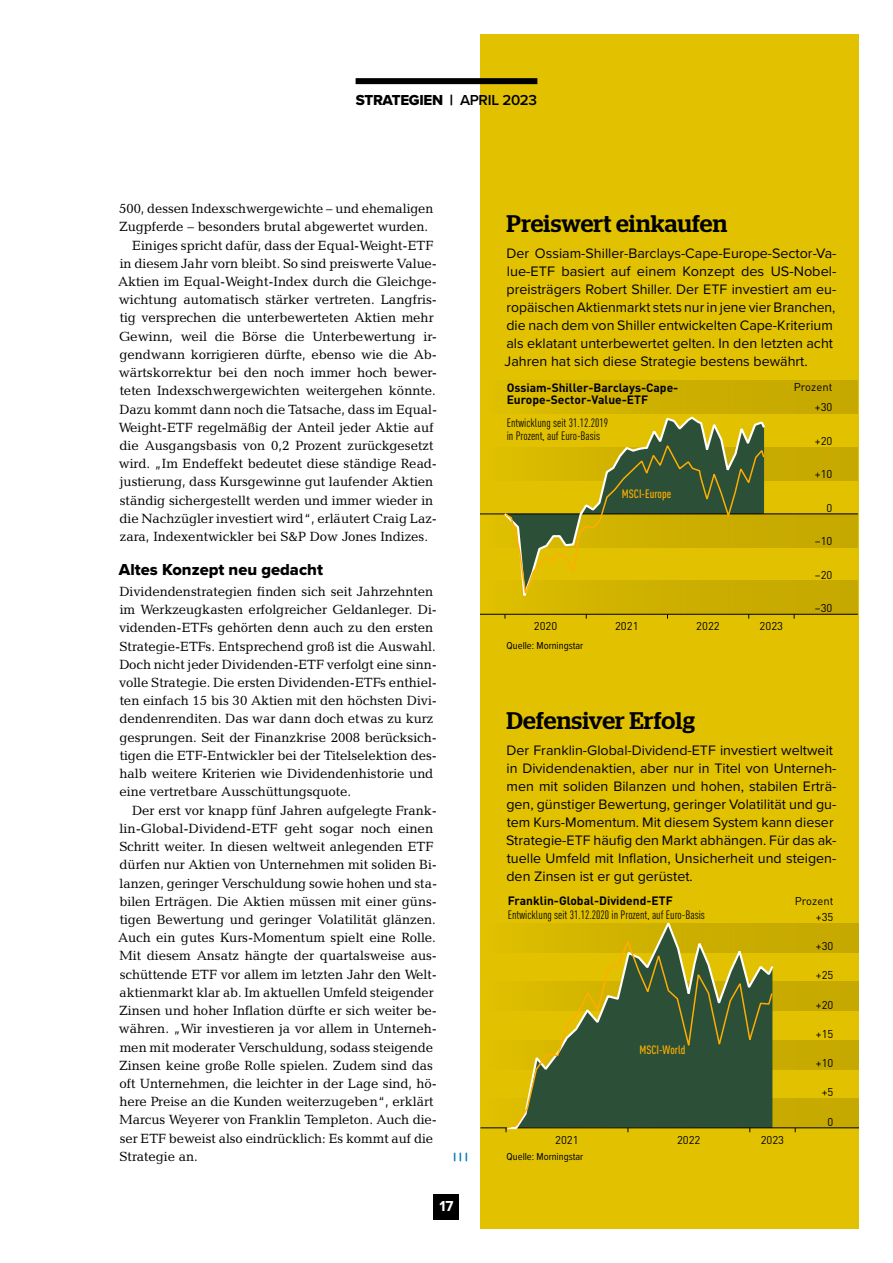
<style>
.page{position:relative;width:893px;height:1263px;background:#fff}
.page>*{position:absolute;margin:0;border:0;box-sizing:border-box;transform-origin:0 0}
.ETF_KA_Head__16_pt{font:500 24px "Stag";letter-spacing:.01em;color:#000}
.ETF_Zwischenübersc{font:16.5px "Proxima Nova Extrabld";color:#000}
.ETF_Monat__black{font:15px "Proxima Nova Extrabld";letter-spacing:-.02em;color:#000}
.t1{font:700 15px "Proxima Nova";color:#fff}
.ETF_KA_Text__o__Ei{font:14.25px/18px "Proxima Nova";color:#000}
.ETF_LT{font:13.5px/18.3px "Candida Focus Roman";color:#000}
.ETF_LT__o__Einzug{font:13.5px/18.3px "Candida Focus Roman";color:#000}
.t2{font:12px/12.8px "DIN Cond";color:#000}
.t3{font:700 12px/12.8px "DIN";color:#000}
.t4{font:500 12px "DIN Cond";color:#ffae00}
.ETF_Schlussstriche{font:900 12px "Proxima Nova";color:#0076bb}
.t5{font:11.25px "DIN";color:#000}
.ETF_Quelle__black{font:10.5px "Proxima Nova Cond";color:#000}
.s1{font-family:"Proxima Nova";font-weight:600}
</style>
<div class="page">
<div style="left:480px;top:34px;width:379px;height:1195px;background:#e2c200"></div>
<div style="left:480px;top:581px;width:378px;height:33px;background:linear-gradient(to right,#dcbd00,#c2a500)"></div>
<svg style="left:480px;top:514px;width:378px;height:33px"></svg>
<div style="left:767px;top:447px;width:91px;height:33px;background:#c7aa00"></div>
<div style="left:480px;top:380px;width:378px;height:34px;background:linear-gradient(to right,#dcbd00,#c2a500)"></div>
<hr style="left:480px;top:614px;width:378px;height:1px;background:#000">
<hr style="left:480px;top:513px;width:378px;height:1px;background:#000">
<svg style="left:502px;top:416px;width:265px;height:189px"></svg>
<svg style="left:504px;top:442px;width:261px;height:157px"></svg>
<div style="left:775px;top:1098px;width:84px;height:29px;background:#c7aa00"></div>
<div style="left:775px;top:1040px;width:84px;height:29px;background:#c7aa00"></div>
<div style="left:775px;top:981px;width:84px;height:30px;background:#c7aa00"></div>
<div style="left:775px;top:923px;width:84px;height:29px;background:#c7aa00"></div>
<hr style="left:480px;top:1127px;width:379px;height:1px;background:#000">
<svg style="left:555px;top:922px;width:220px;height:207px"></svg>
<svg style="left:505px;top:938px;width:269px;height:192px"></svg>
<div style="left:434px;top:1194px;width:25px;height:25px;background:#000"></div>
<div style="left:356px;top:78px;width:181px;height:6px;background:#000"></div>
<p class="ETF_Monat__black" style="left:356px;top:89px;width:183px">STRATEGIEN | <span class="s1">APRIL 2023</span></p>
<p class="ETF_LT" style="left:119px;top:199px;width:316px">500, dessen Indexschwergewichte – und ehemaligen<br>Zugpferde – besonders brutal abgewertet wurden.</p>
<p class="ETF_LT" style="left:118px;top:236px;width:321px;text-indent:14px">Einiges spricht dafür, dass der Equal-Weight-ETF in diesem Jahr vorn bleibt. So sind preiswerte Value-Aktien im Equal-Weight-Index durch die Gleichge&shy;wichtung automatisch stärker vertreten. Langfris&shy;tig versprechen die unterbewerteten Aktien mehr Gewinn, weil die Börse die Unterbewertung ir&shy;gendwann korrigieren dürfte, ebenso wie die Ab&shy;wärtskorrektur bei den noch immer hoch bewer&shy;teten Indexschwergewichten weitergehen könnte.<br>Dazu kommt dann noch die Tatsache, dass im Equal-Weight-ETF regelmäßig der Anteil jeder Aktie auf die Ausgangsbasis von 0,2 Prozent zurückgesetzt wird. „Im Endeffekt bedeutet diese ständige Read&shy;justierung, dass Kursgewinne gut laufender Aktien ständig sichergestellt werden und immer wieder in die Nachzügler investiert wird“, erläutert Craig Laz&shy;zara, Indexentwickler bei S&amp;P Dow Jones Indizes.</p>
<p class="ETF_Zwischenübersc" style="left:119px;top:557px;width:206px">Altes Konzept neu gedacht</p>
<p class="ETF_LT__o__Einzug" style="left:119px;top:582px;width:320px">Dividendenstrategien finden sich seit Jahrzehnten im Werkzeugkasten erfolgreicher Geldanleger. Di&shy;videnden-ETFs gehörten denn auch zu den ersten Strategie-ETFs. Entsprechend groß ist die Auswahl.<br>Doch nicht jeder Dividenden-ETF verfolgt eine sinn&shy;volle Strategie. Die ersten Dividenden-ETFs enthiel&shy;ten einfach 15 bis 30 Aktien mit den höchsten Divi&shy;dendenrenditen. Das war dann doch etwas zu kurz gesprungen. Seit der Finanzkrise 2008 berücksich&shy;tigen die ETF-Entwickler bei der Titelselektion des&shy;halb weitere Kriterien wie Dividendenhistorie und eine vertretbare Ausschüttungsquote.</p>
<p class="ETF_LT" style="left:118px;top:801px;width:321px;text-indent:14px">Der erst vor knapp fünf Jahren aufgelegte Frank&shy;lin-Global-Dividend-ETF geht sogar noch einen Schritt weiter. In diesen weltweit anlegenden ETF dürfen nur Aktien von Unternehmen mit soliden Bi&shy;lanzen, geringer Verschuldung sowie hohen und sta&shy;bilen Erträgen. Die Aktien müssen mit einer güns&shy;tigen Bewertung und geringer Volatilität glänzen.<br>Auch ein gutes Kurs-Momentum spielt eine Rolle.<br>Mit diesem Ansatz hängte der quartalsweise aus&shy;schüttende ETF vor allem im letzten Jahr den Welt&shy;aktienmarkt klar ab. Im aktuellen Umfeld steigender Zinsen und hoher Inflation dürfte er sich weiter be&shy;währen. „Wir investieren ja vor allem in Unterneh&shy;men mit moderater Verschuldung, sodass steigende Zinsen keine große Rolle spielen. Zudem sind das oft Unternehmen, die leichter in der Lage sind, hö&shy;here Preise an die Kunden weiterzugeben“, erklärt Marcus Weyerer von Franklin Templeton. Auch die&shy;ser ETF beweist also eindrücklich: Es kommt auf die Strategie an.</p>
<p class="ETF_KA_Head__16_pt" style="left:506px;top:214px;width:222px">Preiswert einkaufen</p>
<p class="ETF_KA_Text__o__Ei" style="left:505px;top:244px;width:333px">Der Ossiam-Shiller-Barclays-Cape-Europe-Sector-Va&shy;lue-ETF basiert auf einem Konzept des US-Nobel&shy;preisträgers Robert Shiller. Der ETF investiert am eu&shy;ropäischen Aktienmarkt stets nur in jene vier Branchen, die nach dem von Shiller entwickelten Cape-Kriterium als eklatant unterbewertet gelten. In den letzten acht Jahren hat sich diese Strategie bestens bewährt.</p>
<p class="t3" style="left:507px;top:380px;width:173px">Ossiam-Shiller-Barclays-Cape-<br>Europe-Sector-Value-ETF</p>
<p class="t2" style="left:507px;top:417px;width:103px">Entwicklung seit 31.12.2019 in Prozent, auf Euro-Basis</p>
<p class="t4" style="left:622px;top:486px;width:51px">MSCI-Europe</p>
<p class="t5" style="left:534px;top:619px;width:25px">2020</p>
<p class="t5" style="left:615px;top:619px;width:25px">2021</p>
<p class="t5" style="left:696px;top:619px;width:25px">2022</p>
<p class="t5" style="left:760px;top:619px;width:25px">2023</p>
<p class="ETF_Quelle__black" style="left:507px;top:638px;width:78px">Quelle: Morningstar</p>
<p class="t5" style="left:794px;top:380px;width:40px">Prozent</p>
<p class="t5" style="left:815px;top:400px;width:19px">+30</p>
<p class="t5" style="left:815px;top:434px;width:19px">+20</p>
<p class="t5" style="left:815px;top:467px;width:19px">+10</p>
<p class="t5" style="left:826px;top:501px;width:7px">0</p>
<p class="t5" style="left:815px;top:534px;width:19px">–10</p>
<p class="t5" style="left:815px;top:568px;width:19px">–20</p>
<p class="t5" style="left:815px;top:601px;width:19px">–30</p>
<p class="ETF_KA_Head__16_pt" style="left:506px;top:711px;width:190px">Defensiver Erfolg</p>
<p class="ETF_KA_Text__o__Ei" style="left:506px;top:741px;width:332px">Der Franklin-Global-Dividend-ETF investiert weltweit in Dividendenaktien, aber nur in Titel von Unterneh&shy;men mit soliden Bilanzen und hohen, stabilen Erträ&shy;gen, günstiger Bewertung, geringer Volatilität und gu&shy;tem Kurs-Momentum. Mit diesem System kann dieser Strategie-ETF häufig den Markt abhängen. Für das ak&shy;tuelle Umfeld mit Inflation, Unsicherheit und steigen&shy;den Zinsen ist er gut gerüstet.</p>
<p class="t3" style="left:508px;top:894px;width:166px">Franklin-Global-Dividend-ETF</p>
<p class="t2" style="left:508px;top:908px;width:199px">Entwicklung seit 31.12.2020 in Prozent, auf Euro-Basis</p>
<p class="t4" style="left:639px;top:1043px;width:48px">MSCI-World</p>
<p class="t5" style="left:555px;top:1132px;width:25px">2021</p>
<p class="t5" style="left:677px;top:1132px;width:25px">2022</p>
<p class="t5" style="left:761px;top:1132px;width:25px">2023</p>
<p class="ETF_Schlussstriche" style="left:453px;top:1148px;width:16px">|||</p>
<p class="ETF_Quelle__black" style="left:507px;top:1148px;width:78px">Quelle: Morningstar</p>
<p class="t5" style="left:795px;top:894px;width:40px">Prozent</p>
<p class="t5" style="left:816px;top:910px;width:19px">+35</p>
<p class="t5" style="left:816px;top:939px;width:19px">+30</p>
<p class="t5" style="left:816px;top:968px;width:19px">+25</p>
<p class="t5" style="left:816px;top:997px;width:19px">+20</p>
<p class="t5" style="left:816px;top:1027px;width:19px">+15</p>
<p class="t5" style="left:816px;top:1056px;width:19px">+10</p>
<p class="t5" style="left:822px;top:1085px;width:13px">+5</p>
<p class="t5" style="left:828px;top:1114px;width:7px">0</p>
<p class="t1" style="left:439px;top:1195px;width:16px">17</p>
</div>
